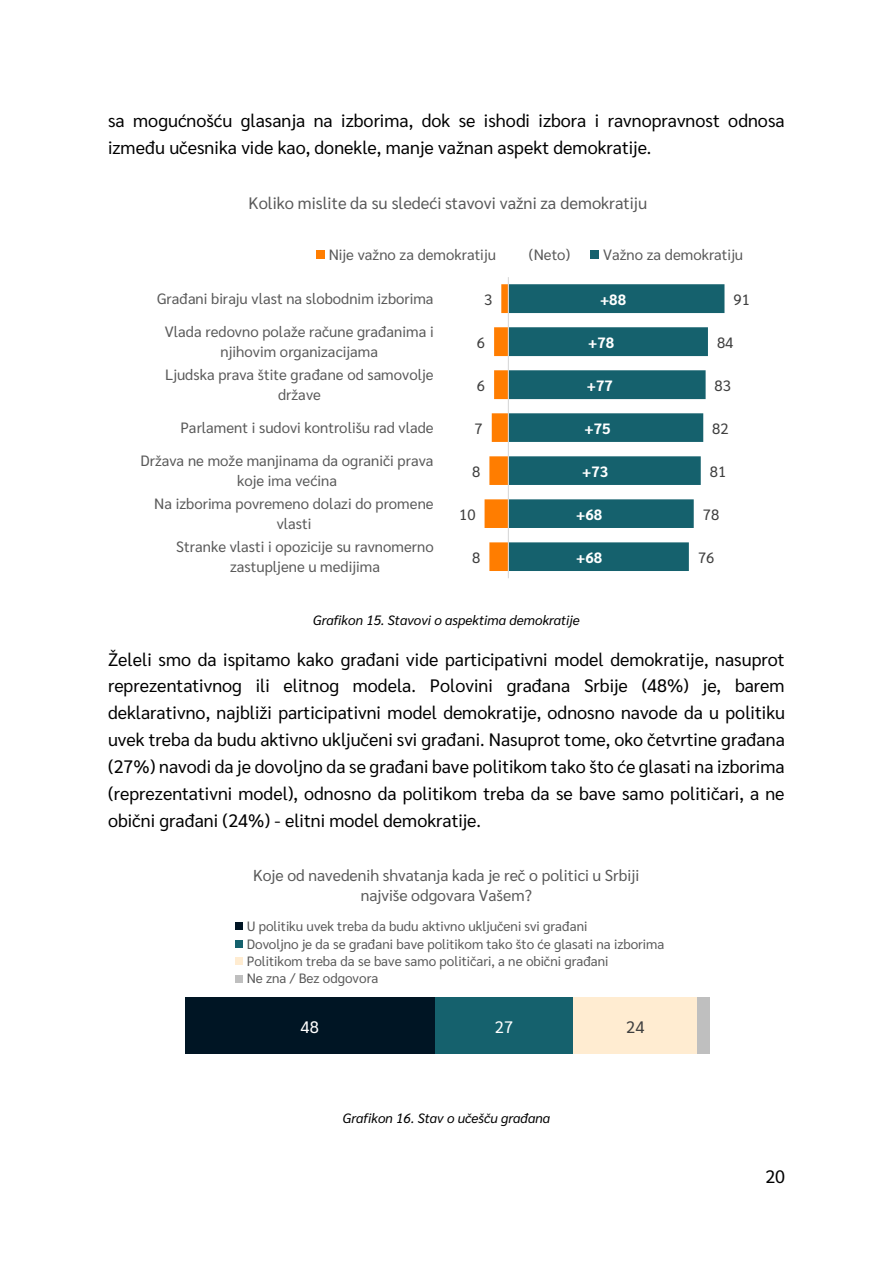
<style>
.page{position:relative;width:893px;height:1263px;background:#fff}
.page>*{position:absolute;margin:0;border:0;box-sizing:border-box;transform-origin:0 0}
.t1{font:18px/26.8px "Sarabun";color:#000}
.t2{font:16.65px "Sarabun";color:#fff}
.t3{font:16.65px "Sarabun";color:#404040}
.t4{font:16.5px "Sarabun";color:#595959}
.t5{font:15.9px/20.5px "Sarabun";color:#595959;text-align:center}
.t6{font:15px/19.5px "Sarabun";color:#595959;text-align:center}
.t7{font:15px "Sarabun";letter-spacing:.005em;color:#404040}
.t8{font:700 15px "Sarabun";color:#fff}
.t9{font:13.5px/17.4px "Sarabun";color:#595959}
.t10{font:italic 13.5px "Sarabun";color:#000}
</style>
<div class="page">
<svg style="left:485px;top:284px;width:23px;height:287px"></svg>
<svg style="left:509px;top:284px;width:215px;height:287px;fill:#15616d"></svg>
<hr style="left:508px;top:277px;width:1px;height:301px;background:#d9d9d9">
<div style="left:316px;top:250px;width:9px;height:9px;background:#ff7d00"></div>
<div style="left:590px;top:250px;width:9px;height:9px;background:#15616d"></div>
<div style="left:185px;top:997px;width:250px;height:57px;background:#001524"></div>
<div style="left:435px;top:997px;width:138px;height:57px;background:#15616d"></div>
<div style="left:573px;top:997px;width:124px;height:57px;background:#ffecd1"></div>
<div style="left:697px;top:997px;width:12px;height:57px;background:#bfbfbf"></div>
<div style="left:235px;top:922px;width:8px;height:8px;background:#001524"></div>
<div style="left:235px;top:940px;width:8px;height:8px;background:#15616d"></div>
<div style="left:235px;top:957px;width:8px;height:8px;background:#ffecd1"></div>
<div style="left:235px;top:975px;width:8px;height:7px;background:#bfbfbf"></div>
<p class="t1" style="left:108px;top:107px;width:678px">sa mogućnošću glasanja na izborima, dok se ishodi izbora i ravnopravnost odnosa između učesnika vide kao, donekle, manje važnan aspekt demokratije.</p>
<p class="t4" style="left:249px;top:193px;width:400px">Koliko mislite da su sledeći stavovi važni za demokratiju</p>
<p class="t6" style="left:329px;top:245px;width:169px">Nije važno za demokratiju</p>
<p class="t6" style="left:529px;top:246px;width:43px">(Neto)</p>
<p class="t6" style="left:603px;top:245px;width:142px">Važno za demokratiju</p>
<p class="t6" style="left:157px;top:289px;width:278px">Građani biraju vlast na slobodnim izborima</p>
<p class="t6" style="left:165px;top:322px;width:270px">Vlada redovno polaže račune građanima i njihovim organizacijama</p>
<p class="t6" style="left:165px;top:365px;width:270px">Ljudska prava štite građane od samovolje države</p>
<p class="t6" style="left:180px;top:418px;width:255px">Parlament i sudovi kontrolišu rad vlade</p>
<p class="t6" style="left:140px;top:451px;width:295px">Država ne može manjinama da ograniči prava koje ima većina</p>
<p class="t6" style="left:154px;top:496px;width:281px">Na izborima povremeno dolazi do promene vlasti</p>
<p class="t6" style="left:176px;top:539px;width:259px">Stranke vlasti i opozicije su ravnomerno zastupljene u medijima</p>
<p class="t7" style="left:484px;top:294px;width:10px">3</p>
<p class="t7" style="left:477px;top:337px;width:10px">6</p>
<p class="t7" style="left:477px;top:380px;width:10px">6</p>
<p class="t7" style="left:475px;top:423px;width:10px">7</p>
<p class="t7" style="left:472px;top:466px;width:10px">8</p>
<p class="t7" style="left:459px;top:509px;width:18px">10</p>
<p class="t7" style="left:472px;top:552px;width:10px">8</p>
<p class="t8" style="left:600px;top:294px;width:28px">+88</p>
<p class="t8" style="left:588px;top:337px;width:28px">+78</p>
<p class="t8" style="left:587px;top:380px;width:28px">+77</p>
<p class="t8" style="left:585px;top:423px;width:28px">+75</p>
<p class="t8" style="left:582px;top:466px;width:28px">+73</p>
<p class="t8" style="left:576px;top:509px;width:28px">+68</p>
<p class="t8" style="left:576px;top:552px;width:28px">+68</p>
<p class="t7" style="left:734px;top:294px;width:18px">91</p>
<p class="t7" style="left:717px;top:337px;width:18px">84</p>
<p class="t7" style="left:715px;top:380px;width:18px">83</p>
<p class="t7" style="left:712px;top:423px;width:18px">82</p>
<p class="t7" style="left:710px;top:466px;width:18px">81</p>
<p class="t7" style="left:703px;top:509px;width:18px">78</p>
<p class="t7" style="left:698px;top:552px;width:18px">76</p>
<p class="t10" style="left:313px;top:615px;width:268px">Grafikon 15. Stavovi o aspektima demokratije</p>
<p class="t1" style="left:108px;top:646px;width:678px;text-align:justify">Želeli smo da ispitamo kako građani vide participativni model demokratije, nasuprot reprezentativnog ili elitnog modela. Polovini građana Srbije (48%) je, barem deklarativno, najbliži participativni model demokratije, odnosno navode da u politiku uvek treba da budu aktivno uključeni svi građani. Nasuprot tome, oko četvrtine građana (27%) navodi da je dovoljno da se građani bave politikom tako što će glasati na izborima (reprezentativni model), odnosno da politikom treba da se bave samo političari, a ne obični građani (24%) - elitni model demokratije.</p>
<p class="t5" style="left:253px;top:865px;width:387px">Koje od navedenih shvatanja kada je reč o politici u Srbiji najviše odgovara Vašem?</p>
<p class="t9" style="left:247px;top:918px;width:419px">U politiku uvek treba da budu aktivno uključeni svi građani<br>Dovoljno je da se građani bave politikom tako što će glasati na izborima Politikom treba da se bave samo političari, a ne obični građani<br>Ne zna / Bez odgovora</p>
<p class="t2" style="left:301px;top:1020px;width:20px">48</p>
<p class="t2" style="left:495px;top:1020px;width:20px">27</p>
<p class="t3" style="left:626px;top:1020px;width:20px">24</p>
<p class="t10" style="left:343px;top:1113px;width:209px">Grafikon 16. Stav o učešču građana</p>
<p class="t1" style="left:765px;top:1165px;width:21px">20</p>
</div>
